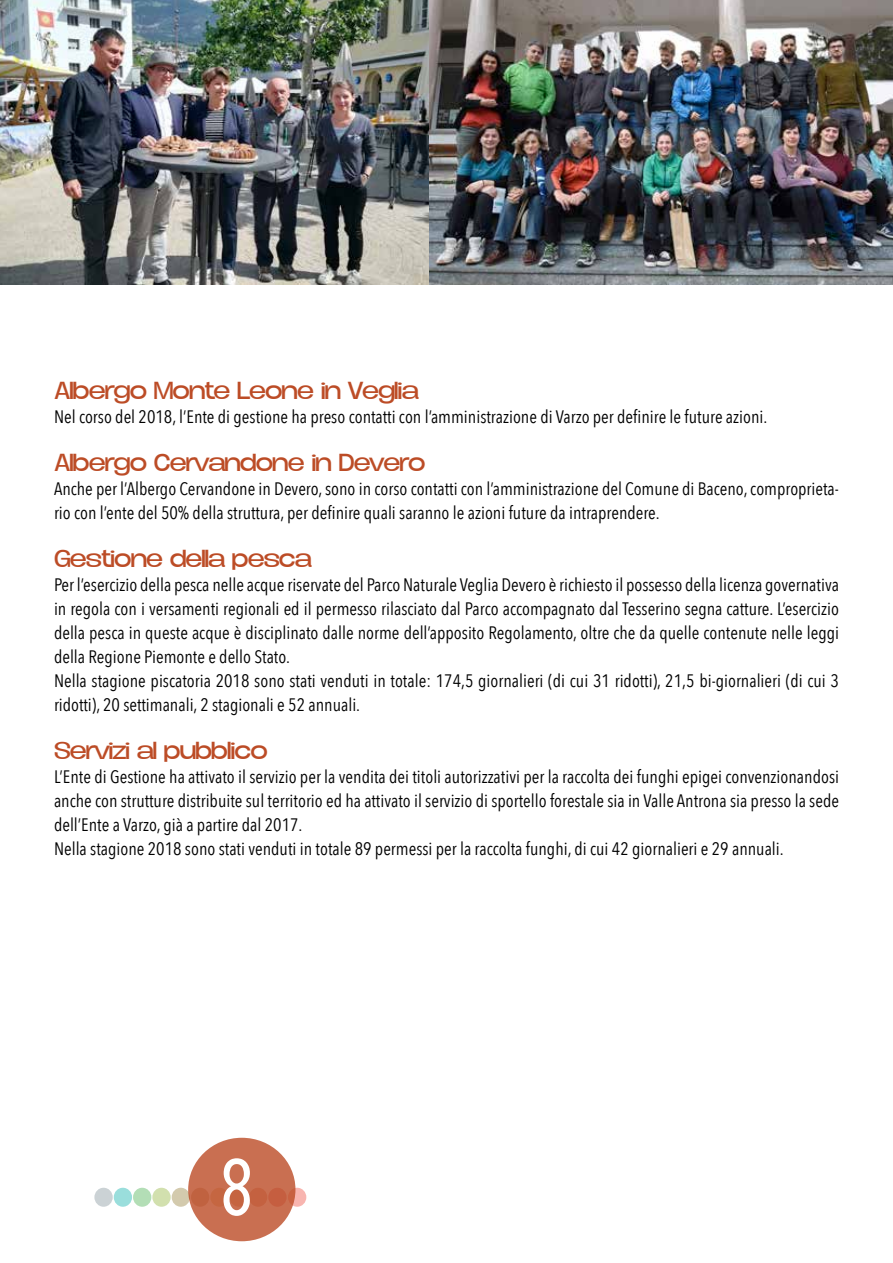
<style>
.page{position:relative;width:893px;height:1263px;background:#fff}
.page>*{position:absolute;margin:0;border:0;box-sizing:border-box;transform-origin:0 0}
.t1{font:300 82.5px "Duera PERSONALUSE Condensed";color:#fff}
.t2{font:300 22.5px "Duera PERSONALUSE Expanded";letter-spacing:-.04em;color:#bc4c26}
.t3{font:18px/24px "Avenir Next Condensed";color:#000}
</style>
<div class="page">
<svg style="left:94px;top:1188px;width:19px;height:19px"></svg>
<div style="left:114px;top:1188px;width:18px;height:19px;background:#9adedc;border-radius:50%"></div>
<div style="left:133px;top:1188px;width:18px;height:19px;background:#b3deb6;border-radius:50%"></div>
<svg style="left:152px;top:1188px;width:19px;height:19px"></svg>
<div style="left:172px;top:1188px;width:18px;height:19px;background:#d3caad;border-radius:50%"></div>
<svg style="left:288px;top:1188px;width:18px;height:19px"></svg>
<img style="left:0;top:0;width:893px;height:285px">
<svg style="left:188px;top:1138px;width:107px;height:103px;background:#c86d4e"></svg>
<p class="t2" style="left:54px;top:375px;width:366px">Albergo Monte Leone in Veglia</p>
<p class="t3" style="left:54px;top:404px;width:715px">Nel corso del 2018, l’Ente di gestione ha preso contatti con l’amministrazione di Varzo per definire le future azioni.</p>
<p class="t2" style="left:54px;top:447px;width:373px">Albergo Cervandone in Devero</p>
<p class="t3" style="left:54px;top:476px;width:786px">Anche per l’Albergo Cervandone in Devero, sono in corso contatti con l’amministrazione del Comune di Baceno, comproprieta&shy;rio con l’ente del 50% della struttura, per definire quali saranno le azioni future da intraprendere.</p>
<p class="t2" style="left:54px;top:543px;width:259px">Gestione della pesca</p>
<p class="t3" style="left:54px;top:572px;width:787px">Per l’esercizio della pesca nelle acque riservate del Parco Naturale Veglia Devero è richiesto il possesso della licenza governativa in regola con i versamenti regionali ed il permesso rilasciato dal Parco accompagnato dal Tesserino segna catture. L’esercizio della pesca in queste acque è disciplinato dalle norme dell’apposito Regolamento, oltre che da quelle contenute nelle leggi della Regione Piemonte e dello Stato.<br>Nella stagione piscatoria 2018 sono stati venduti in totale: 174,5 giornalieri (di cui 31 ridotti), 21,5 bi-giornalieri (di cui 3 ridotti), 20 settimanali, 2 stagionali e 52 annuali.</p>
<p class="t2" style="left:54px;top:735px;width:215px">Servizi al pubblico</p>
<p class="t3" style="left:54px;top:764px;width:787px">L’Ente di Gestione ha attivato il servizio per la vendita dei titoli autorizzativi per la raccolta dei funghi epigei convenzionandosi anche con strutture distribuite sul territorio ed ha attivato il servizio di sportello forestale sia in Valle Antrona sia presso la sede dell’Ente a Varzo, già a partire dal 2017.<br>Nella stagione 2018 sono stati venduti in totale 89 permessi per la raccolta funghi, di cui 42 giornalieri e 29 annuali.</p>
<h1 class="t1" style="left:222px;top:1135px;width:31px">8</h1>
</div>
